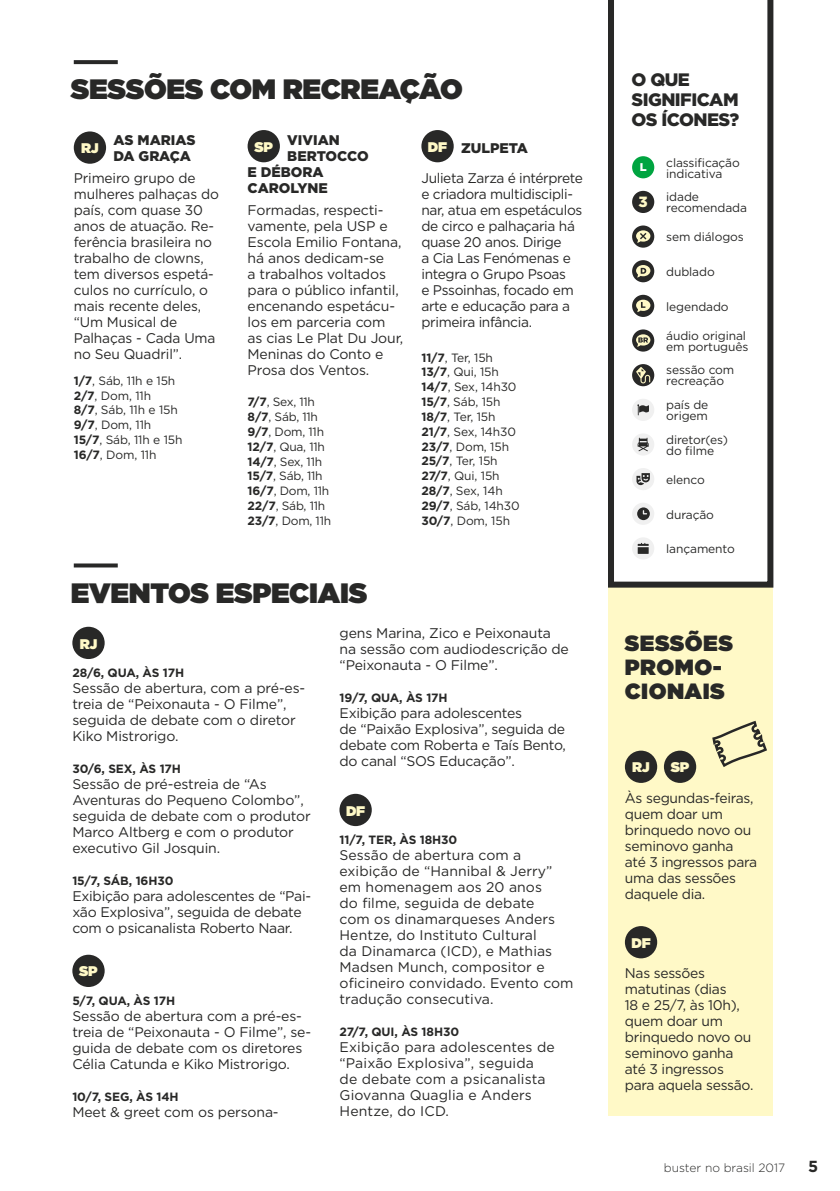
<style>
.page{position:relative;width:840px;height:1191px;background:#fff}
.page>*{position:absolute;margin:0;border:0;box-sizing:border-box;transform-origin:0 0}
.t1{font:900 28px "Gotham";letter-spacing:-.01em;color:#282827}
.t2{font:900 22px/24px "Gotham";letter-spacing:.02em;color:#282827}
.t3{font:900 18px/20px "Gotham";letter-spacing:-.03em;color:#282827}
.t4{font:700 16px "Gotham";color:#282827}
.t5{font:14px/16px "Gotham";letter-spacing:-.01em;color:#282827}
.t6{font:14px/16px "Gotham";letter-spacing:.01em;color:#282827}
.t7{font:900 14px/16px "Gotham";color:#282827}
.t8{font:900 14px "Gotham";letter-spacing:-.02em;color:#fff9c7}
.t9{font:12px/14.8px "Gotham";letter-spacing:-.01em;color:#282827}
.t10{font:700 12px "Gotham";letter-spacing:-.01em;color:#282827}
.t11{font:300 12px "Gotham";color:#282827}
.t12{font:900 11.2px "Gotham";color:#fff}
.s1{font-weight:700}
.s2{font-weight:900;font-size:14.8px;color:#fff9c7}
</style>
<div class="page">
<div style="left:607px;top:587px;width:165px;height:529px;background:#fff9c7"></div>
<svg style="left:608px;top:0;width:165px;height:587px"></svg>
<svg style="left:74px;top:60px;width:44px;height:4px"></svg>
<div style="left:74px;top:131px;width:32px;height:33px;background:#282827;border-radius:50%"></div>
<div style="left:247px;top:130px;width:33px;height:32px;background:#282827;border-radius:50%"></div>
<div style="left:421px;top:130px;width:32px;height:32px;background:#282827;border-radius:50%"></div>
<svg style="left:74px;top:563px;width:44px;height:4px"></svg>
<div style="left:631px;top:433px;width:23px;height:22px;background:#f0f0f0;border-radius:50%"></div>
<svg style="left:637px;top:438px;width:11px;height:13px"></svg>
<svg style="left:631px;top:364px;width:23px;height:22px"></svg>
<svg style="left:635px;top:367px;width:14px;height:16px"></svg>
<div style="left:631px;top:399px;width:23px;height:22px;background:#f0f0f0;border-radius:50%"></div>
<svg style="left:637px;top:404px;width:11px;height:11px"></svg>
<svg style="left:631px;top:260px;width:23px;height:22px"></svg>
<svg style="left:635px;top:265px;width:15px;height:12px"></svg>
<svg style="left:631px;top:295px;width:23px;height:22px"></svg>
<svg style="left:635px;top:300px;width:15px;height:12px"></svg>
<svg style="left:631px;top:329px;width:23px;height:22px"></svg>
<svg style="left:635px;top:334px;width:15px;height:13px"></svg>
<div style="left:631px;top:191px;width:23px;height:22px;background:#282827;border-radius:50%"></div>
<svg style="left:631px;top:225px;width:23px;height:23px"></svg>
<svg style="left:635px;top:230px;width:15px;height:13px"></svg>
<div style="left:631px;top:156px;width:23px;height:22px;background:#00a440;border-radius:50%"></div>
<div style="left:631px;top:468px;width:23px;height:22px;background:#f0f0f0;border-radius:50%"></div>
<svg style="left:636px;top:473px;width:13px;height:12px"></svg>
<div style="left:631px;top:503px;width:23px;height:22px;background:#f0f0f0;border-radius:50%"></div>
<svg style="left:637px;top:507px;width:12px;height:13px"></svg>
<div style="left:631px;top:537px;width:23px;height:22px;background:#f0f0f0;border-radius:50%"></div>
<svg style="left:637px;top:543px;width:11px;height:11px"></svg>
<div style="left:72px;top:627px;width:33px;height:32px;background:#282827;border-radius:50%"></div>
<div style="left:624px;top:926px;width:32px;height:32px;background:#282827;border-radius:50%"></div>
<div style="left:624px;top:750px;width:32px;height:33px;background:#282827;border-radius:50%"></div>
<div style="left:663px;top:750px;width:32px;height:33px;background:#282827;border-radius:50%"></div>
<div style="left:72px;top:954px;width:33px;height:33px;background:#282827;border-radius:50%"></div>
<div style="left:339px;top:794px;width:32px;height:32px;background:#282827;border-radius:50%"></div>
<svg style="left:712px;top:720px;width:55px;height:47px"></svg>
<h1 class="t1" style="left:71px;top:69px;width:393px">SESSÕES COM RECREAÇÃO</h1>
<p class="t7" style="left:113px;top:132px;width:84px">AS MARIAS<br>DA GRAÇA</p>
<p class="t5" style="left:74px;top:169px;width:146px">Primeiro grupo de mulheres palhaças do país, com quase 30 anos de atuação. Re&shy;ferência brasileira no trabalho de clowns, tem diversos espetá&shy;culos no currículo, o mais recente deles, “Um Musical de<br>Palhaças - Cada Uma no Seu Quadril”.</p>
<p class="t9" style="left:74px;top:373px;width:110px"><span class="s1">1/7</span>, Sáb, 11h e 15h<br><span class="s1">2/7</span>, Dom, 11h<br><span class="s1">8/7</span>, Sáb, 11h e 15h<br><span class="s1">9/7</span>, Dom, 11h<br><span class="s1">15/7</span>, Sáb, 11h e 15h<br><span class="s1">16/7</span>, Dom, 11h</p>
<p class="t7" style="left:287px;top:132px;width:54px">VIVIAN</p>
<p class="t7" style="left:287px;top:148px;width:83px">BERTOCCO</p>
<p class="t7" style="left:247px;top:164px;width:77px">E DÉBORA</p>
<p class="t7" style="left:247px;top:180px;width:82px">CAROLYNE</p>
<p class="t5" style="left:247px;top:201px;width:157px">Formadas, respecti&shy;vamente, pela USP e<br>Escola Emilio Fontana, há anos dedicam-se<br>a trabalhos voltados para o público infantil, encenando espetácu&shy;los em parceria com as cias Le Plat Du Jour,<br>Meninas do Conto e<br>Prosa dos Ventos.</p>
<p class="t9" style="left:247px;top:394px;width:85px"><span class="s1">7/7</span>, Sex, 11h<br><span class="s1">8/7</span>, Sáb, 11h<br><span class="s1">9/7</span>, Dom, 11h<br><span class="s1">12/7</span>, Qua, 11h<br><span class="s1">14/7</span>, Sex, 11h<br><span class="s1">15/7</span>, Sáb, 11h<br><span class="s1">16/7</span>, Dom, 11h<br><span class="s1">22/7</span>, Sáb, 11h<br><span class="s1">23/7</span>, Dom, 11h</p>
<p class="t8" style="left:81px;top:138px;width:19px">RJ</p>
<p class="t8" style="left:254px;top:137px;width:20px">SP</p>
<p class="t8" style="left:427px;top:137px;width:21px">DF</p>
<p class="t7" style="left:461px;top:140px;width:68px">ZULPETA</p>
<p class="t5" style="left:421px;top:169px;width:163px">Julieta Zarza é intérprete e criadora multidiscipli&shy;nar, atua em espetáculos de circo e palhaçaria há quase 20 anos. Dirige<br>a Cia Las Fenómenas e integra o Grupo Psoas<br>e Pssoinhas, focado em arte e educação para a primeira infância.</p>
<p class="t9" style="left:421px;top:349px;width:100px"><span class="s1">11/7</span>, Ter, 15h<br><span class="s1">13/7</span>, Qui, 15h<br><span class="s1">14/7</span>, Sex, 14h30<br><span class="s1">15/7</span>, Sáb, 15h<br><span class="s1">18/7</span>, Ter, 15h<br><span class="s1">21/7</span>, Sex, 14h30<br><span class="s1">23/7</span>, Dom, 15h<br><span class="s1">25/7</span>, Ter, 15h<br><span class="s1">27/7</span>, Qui, 15h<br><span class="s1">28/7</span>, Sex, 14h<br><span class="s1">29/7</span>, Sáb, 14h30<br><span class="s1">30/7</span>, Dom, 15h</p>
<h1 class="t1" style="left:71px;top:572px;width:298px">EVENTOS ESPECIAIS</h1>
<p class="t8" style="left:80px;top:633px;width:19px">RJ</p>
<p class="t10" style="left:72px;top:665px;width:113px">28/6, QUA, ÀS 17H</p>
<p class="t5" style="left:72px;top:680px;width:234px">Sessão de abertura, com a pré-es&shy;treia de “Peixonauta - O Filme”, seguida de debate com o diretor<br>Kiko Mistrorigo.</p>
<p class="t10" style="left:72px;top:761px;width:110px">30/6, SEX, ÀS 17H</p>
<p class="t5" style="left:72px;top:776px;width:240px">Sessão de pré-estreia de “As<br>Aventuras do Pequeno Colombo”, seguida de debate com o produtor<br>Marco Altberg e com o produtor executivo Gil Josquin.</p>
<p class="t10" style="left:72px;top:873px;width:103px">15/7, SÁB, 16H30</p>
<p class="t5" style="left:72px;top:888px;width:240px">Exibição para adolescentes de “Pai&shy;xão Explosiva”, seguida de debate com o psicanalista Roberto Naar.</p>
<p class="t8" style="left:79px;top:961px;width:20px">SP</p>
<p class="t10" style="left:72px;top:992px;width:104px">5/7, QUA, ÀS 17H</p>
<p class="t5" style="left:72px;top:1007px;width:240px">Sessão de abertura com a pré-es&shy;treia de “Peixonauta - O Filme”, se&shy;guida de debate com os diretores Célia Catunda e Kiko Mistrorigo.</p>
<p class="t10" style="left:72px;top:1088px;width:108px">10/7, SEG, ÀS 14H</p>
<p class="t5" style="left:72px;top:1103px;width:208px">Meet &amp; greet com os persona-</p>
<p class="t5" style="left:339px;top:624px;width:231px">gens Marina, Zico e Peixonauta na sessão com audiodescrição de “Peixonauta - O Filme”.</p>
<p class="t10" style="left:339px;top:690px;width:110px">19/7, QUA, ÀS 17H</p>
<p class="t5" style="left:339px;top:704px;width:228px">Exibição para adolescentes<br>de “Paixão Explosiva”, seguida de debate com Roberta e Taís Bento, do canal “SOS Educação”.</p>
<p class="t8" style="left:346px;top:800px;width:21px">DF</p>
<p class="t10" style="left:339px;top:832px;width:119px">11/7, TER, ÀS 18H30</p>
<p class="t5" style="left:339px;top:847px;width:235px">Sessão de abertura com a exibição de “Hannibal &amp; Jerry” em homenagem aos 20 anos<br>do filme, seguida de debate<br>com os dinamarqueses Anders<br>Hentze, do Instituto Cultural<br>da Dinamarca (ICD), e Mathias<br>Madsen Munch, compositor e oficineiro convidado. Evento com tradução consecutiva.</p>
<p class="t10" style="left:339px;top:1024px;width:121px">27/7, QUI, ÀS 18H30</p>
<p class="t6" style="left:339px;top:1039px;width:216px">Exibição para adolescentes de “Paixão Explosiva”, seguida de debate com a psicanalista<br>Giovanna Quaglia e Anders<br>Hentze, do ICD.</p>
<p class="t3" style="left:631px;top:70px;width:109px">O QUE<br>SIGNIFICAM<br>OS ÍCONES?</p>
<p class="t12" style="left:639px;top:159px;width:8px">L</p>
<p class="t9" style="left:666px;top:157px;width:75px;line-height:11px">classificação indicativa</p>
<p class="t9" style="left:666px;top:191px;width:82px;line-height:11px;text-indent:-28px"><span class="s2">3</span> idade recomendada</p>
<p class="t9" style="left:666px;top:229px;width:79px">sem diálogos</p>
<p class="t9" style="left:666px;top:264px;width:50px">dublado</p>
<p class="t9" style="left:666px;top:299px;width:64px">legendado</p>
<p class="t9" style="left:666px;top:330px;width:84px;line-height:11px">áudio original em português</p>
<p class="t9" style="left:666px;top:364px;width:69px;line-height:11px">sessão com recreação</p>
<p class="t9" style="left:666px;top:399px;width:43px;line-height:11px">país de origem</p>
<p class="t9" style="left:666px;top:434px;width:63px;line-height:11px">diretor(es) do filme</p>
<p class="t9" style="left:666px;top:472px;width:40px">elenco</p>
<p class="t9" style="left:666px;top:506px;width:49px">duração</p>
<p class="t9" style="left:666px;top:541px;width:70px">lançamento</p>
<h2 class="t2" style="left:624px;top:630px;width:109px">SESSÕES<br>PROMO-<br>CIONAIS</h2>
<p class="t8" style="left:632px;top:757px;width:19px">RJ</p>
<p class="t8" style="left:670px;top:757px;width:20px">SP</p>
<p class="t5" style="left:624px;top:789px;width:134px">Às segundas-feiras, quem doar um brinquedo novo ou seminovo ganha até 3 ingressos para uma das sessões daquele dia.</p>
<p class="t8" style="left:631px;top:932px;width:21px">DF</p>
<p class="t5" style="left:624px;top:964px;width:130px">Nas sessões matutinas (dias<br>18 e 25/7, às 10h), quem doar um brinquedo novo ou seminovo ganha até 3 ingressos para aquela sessão.</p>
<p class="t11" style="left:663px;top:1159px;width:123px">buster no brasil 2017</p>
<p class="t4" style="left:807px;top:1155px;width:12px">5</p>
</div>
